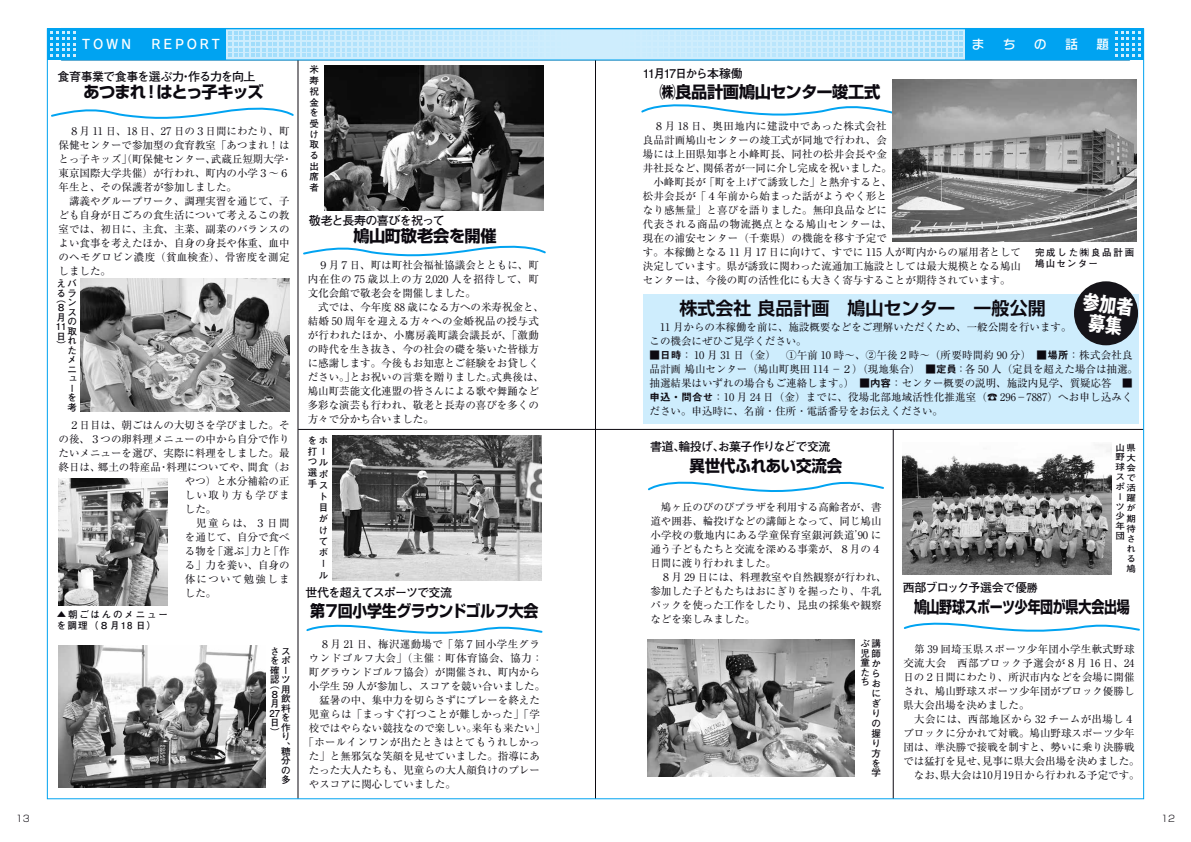
<style>
.page{position:relative;width:1191px;height:842px;background:#fff}
.page>*{position:absolute;margin:0;border:0;box-sizing:border-box;transform-origin:0 0}
.t1{font:700 20px/21px "Gothic MB101 Pro";color:#fff;text-align:center;scale:.85 1}
.t2{font:700 18px "Shin Go Pro De";color:#0c0910}
.t3{font:700 16.3px "Shin Go Pro";letter-spacing:-.03em;color:#0c0910}
.t4{font:700 16.3px "Shin Go Pro";letter-spacing:-.03em;color:#0c0910;scale:.8 1}
.t5{font:700 16.3px "Shin Go Pro";letter-spacing:-.03em;color:#0c0910;scale:.92 1}
.t6{font:700 16.3px "Shin Go Pro";letter-spacing:-.065em;color:#0c0910}
.t7{font:700 16.3px "Shin Go Pro";letter-spacing:-.01em;color:#0c0910;scale:.95 1}
.t8{font:13px "Rodin NTLG Pro DB";letter-spacing:.215em;color:#fff}
.t9{font:700 12px "Futo Go B101 Pro";letter-spacing:-.065em;color:#0c0910}
.t10{font:700 12px "Futo Go B101 Pro";letter-spacing:-.045em;color:#0c0910}
.t11{font:700 12px "Futo Go B101 Pro";letter-spacing:-.1em;color:#0c0910}
.t12{font:10.5px/14px "Ryumin Pro";color:#0c0910}
.t13{font:10.5px "Ryumin Pro";letter-spacing:.025em;color:#0c0910}
.t14{font:10.5px "Ryumin Pro";letter-spacing:.03em;color:#0c0910}
.t15{font:10.5px "Ryumin Pro";letter-spacing:.045em;color:#0c0910}
.t16{font:10.5px "Ryumin Pro";letter-spacing:.12em;color:#0c0910}
.t17{font:700 9.5px/9.5px "Futo Go B101 Pro";letter-spacing:.18em;color:#0c0910}
.t18{font:300 9.2px "Shin Go Pro";color:#0c0910}
.t19{font:700 8.7px/9.8px "Futo Go B101 Pro";color:#0c0910;scale:1.09 1}
.s1{font-family:"Midashi Go Pro MB31"}
.s2{font-size:11.2px}
</style>
<div class="page">
<hr style="left:298px;top:429px;width:845px;height:1px;background:#0c0910">
<hr style="left:298px;top:44px;width:1px;height:755px;background:#0c0910">
<hr style="left:893px;top:429px;width:1px;height:370px;background:#0c0910">
<hr style="left:595px;top:52px;width:1px;height:747px;background:#0c0910">
<svg style="left:641px;top:104px;width:251px;height:12px"></svg>
<div style="left:643px;top:294px;width:495px;height:130px;background:#ceedfd"></div>
<svg style="left:303px;top:245px;width:243px;height:12px"></svg>
<svg style="left:51px;top:107px;width:243px;height:12px"></svg>
<hr style="left:61px;top:60px;width:1068px;height:1px;background:#0c0910">
<div style="left:61px;top:28px;width:1068px;height:32px;background:#ceedfd"></div>
<div style="left:965px;top:28px;width:178px;height:32px;background:#00a3f1"></div>
<div style="left:47px;top:28px;width:179px;height:32px;background:#00a3f1"></div>
<div style="left:61px;top:28px;width:1068px;height:32px;border:1px solid #00a3f1"></div>
<img style="left:80px;top:279px;width:210px;height:133px">
<img style="left:324px;top:65px;width:219px;height:146px">
<img style="left:332px;top:436px;width:209px;height:144px">
<svg style="left:50px;top:31px;width:26px;height:26px"></svg>
<svg style="left:229px;top:31px;width:264px;height:26px"></svg>
<svg style="left:698px;top:31px;width:264px;height:26px"></svg>
<svg style="left:1115px;top:31px;width:25px;height:26px"></svg>
<img style="left:59px;top:478px;width:109px;height:128px">
<img style="left:59px;top:645px;width:206px;height:143px">
<img style="left:892px;top:79px;width:244px;height:163px">
<div style="left:1074px;top:281px;width:64px;height:64px;background:#151419;border-radius:50%"></div>
<img style="left:648px;top:639px;width:206px;height:138px">
<img style="left:902px;top:444px;width:209px;height:130px">
<svg style="left:306px;top:624px;width:237px;height:10px"></svg>
<svg style="left:903px;top:622px;width:237px;height:10px"></svg>
<svg style="left:648px;top:481px;width:236px;height:11px"></svg>
<p class="t8" style="left:82px;top:36px;width:50px">TOWN</p>
<p class="t8" style="left:151px;top:36px;width:70px">REPORT</p>
<p class="t8" style="left:971px;top:36px;width:14px">ま</p>
<p class="t8" style="left:1002px;top:36px;width:14px">ち</p>
<p class="t8" style="left:1033px;top:36px;width:14px">の</p>
<p class="t8" style="left:1065px;top:36px;width:14px">話</p>
<p class="t8" style="left:1096px;top:36px;width:14px">題</p>
<p class="t9" style="left:58px;top:66px;width:199px">食育事業で食事を選ぶ力・作る力を向上</p>
<p class="t6" style="left:83px;top:79px;width:182px">あつまれ！はとっ子キッズ</p>
<p class="t12" style="left:59px;top:123px;width:235px">　８月 11 日、18 日、27 日の３日間にわたり、町保健センターで参加型の食育教室「あつまれ！はとっ子キッズ」（町保健センター、武蔵丘短期大学・東京国際大学共催）が行われ、町内の小学３～６年生と、その保護者が参加しました。<br>　講義やグループワーク、調理実習を通じて、子ども自身が日ごろの食生活について考えるこの教室では、初日に、主食、主菜、副菜のバランスのよい食事を考えたほか、自身の身長や体重、血中のヘモグロビン濃度（貧血検査）、骨密度を測定しました。</p>
<p class="t17" style="left:56px;top:278px;width:21px">えバるラ</p>
<p class="t17" style="left:56px;top:292px;width:11px">（<br>８月</p>
<p class="t17" style="left:67px;top:297px;width:11px">ンスの取れたメニューを考</p>
<p class="t17" style="left:56px;top:321px;width:12px">11日）</p>
<p class="t12" style="left:59px;top:417px;width:232px">　２日目は、朝ごはんの大切さを学びました。そ</p>
<p class="t12" style="left:59px;top:431px;width:232px">の後、３つの卵料理メニューの中から自分で作り</p>
<p class="t12" style="left:59px;top:445px;width:232px">たいメニューを選び、実際に料理をしました。最</p>
<p class="t12" style="left:59px;top:459px;width:232px">終日は、郷土の特産品・料理についてや、間食（お</p>
<p class="t12" style="left:185px;top:473px;width:106px">やつ）と水分補給の正</p>
<p class="t16" style="left:185px;top:486px;width:106px">しい取り方も学びま</p>
<p class="t12" style="left:185px;top:501px;width:33px">した。</p>
<p class="t12" style="left:196px;top:515px;width:95px">児童らは、３日間</p>
<p class="t12" style="left:185px;top:529px;width:106px">を通じて、自分で食べ</p>
<p class="t12" style="left:185px;top:543px;width:106px">る物を「選ぶ」力と「作</p>
<p class="t12" style="left:185px;top:557px;width:106px">る」力を養い、自身の</p>
<p class="t16" style="left:185px;top:570px;width:106px">体について勉強しま</p>
<p class="t12" style="left:185px;top:585px;width:33px">した。</p>
<p class="t17" style="left:57px;top:607px;width:113px;line-height:11px">▲朝ごはんのメニューを調理（８月18 日）</p>
<p class="t17" style="left:270px;top:645px;width:22px">さスをポ確ー認ツ</p>
<p class="t17" style="left:270px;top:679px;width:11px">（<br>８月</p>
<p class="t17" style="left:281px;top:683px;width:11px">用飲料を作り、</p>
<p class="t17" style="left:281px;top:745px;width:11px;text-align:justify">糖分の多</p>
<p class="t17" style="left:269px;top:707px;width:12px">27日）</p>
<p class="t17" style="left:310px;top:63px;width:11px;line-height:10.7px">米寿祝金を受け取る出席者</p>
<p class="t9" style="left:309px;top:210px;width:137px">敬老と長寿の喜びを祝って</p>
<p class="t3" style="left:353px;top:223px;width:144px">鳩山町敬老会を開催</p>
<p class="t12" style="left:308px;top:257px;width:238px">　９月７日、町は町社会福祉協議会とともに、町内在住の 75 歳以上の方 2,020 人を招待して、町文化会館で敬老会を開催しました。<br>　式では、今年度 88 歳になる方への米寿祝金と、結婚 50 周年を迎える方々への金婚祝品の授与式が行われたほか、小鷹房義町議会議長が、「激動の時代を生き抜き、今の社会の礎を築いた皆様方に感謝します。今後もお知恵とご経験をお貸しください。」とお祝いの言葉を贈りました。式典後は、鳩山町芸能文化連盟の皆さんによる歌や舞踊など多彩な演芸も行われ、敬老と長寿の喜びを多くの方々で分かち合いました。</p>
<p class="t17" style="left:308px;top:434px;width:21px;line-height:10.7px">をホ打ーつ選手</p>
<p class="t17" style="left:319px;top:456px;width:11px;line-height:11.2px">ルポスト目がけてボール</p>
<p class="t9" style="left:305px;top:583px;width:148px">世代を超えてスポーツで交流</p>
<p class="t5" style="left:310px;top:598px;width:250px">第７回小学生グラウンドゴルフ大会</p>
<p class="t14" style="left:309px;top:636px;width:232px">　８月 21 日、梅沢運動場で「第７回小学生グラ</p>
<p class="t15" style="left:309px;top:650px;width:235px">ウンドゴルフ大会」（主催：町体育協会、協力：</p>
<p class="t12" style="left:309px;top:665px;width:233px">町グラウンドゴルフ協会）が開催され、町内から</p>
<p class="t12" style="left:309px;top:679px;width:238px">小学生 59 人が参加し、スコアを競い合いました。</p>
<p class="t12" style="left:309px;top:693px;width:233px">　猛暑の中、集中力を切らさずにプレーを終えた</p>
<p class="t13" style="left:309px;top:706px;width:232px">児童らは「まっすぐ打つことが難しかった」「学</p>
<p class="t12" style="left:309px;top:721px;width:238px">校ではやらない競技なので楽しい。来年も来たい」</p>
<p class="t13" style="left:304px;top:734px;width:238px">「ホールインワンが出たときはとてもうれしかっ</p>
<p class="t12" style="left:309px;top:749px;width:233px">た」と無邪気な笑顔を見せていました。指導にあ</p>
<p class="t12" style="left:309px;top:763px;width:233px">たった大人たちも、児童らの大人顔負けのプレー</p>
<p class="t12" style="left:309px;top:777px;width:148px">やスコアに関心していました。</p>
<p class="t11" style="left:643px;top:64px;width:101px">11月17日から本稼働</p>
<p class="t3" style="left:643px;top:79px;width:238px">　㈱良品計画鳩山センター竣工式</p>
<p class="t12" style="left:643px;top:118px;width:379px">　８月 18 日、奥田地内に建設中であった株式会社<br>良品計画鳩山センターの竣工式が同地で行われ、会<br>場には上田県知事と小峰町長、同社の松井会長や金<br>井社長など、関係者が一同に介し完成を祝いました。<br>　小峰町長が「町を上げて誘致した」と熱弁すると、<br>松井会長が「４年前から始まった話がようやく形と<br>なり感無量」と喜びを語りました。無印良品などに<br>代表される商品の物流拠点となる鳩山センターは、<br>現在の浦安センター（千葉県）の機能を移す予定で<br>す。本稼働となる 11 月 17 日に向けて、すでに 115 人が町内からの雇用者として決定しています。県が誘致に関わった流通加工施設としては最大規模となる鳩山センターは、今後の町の活性化にも大きく寄与することが期待されています。</p>
<p class="t17" style="left:1035px;top:246px;width:101px;line-height:11px">完成した㈱良品計画鳩山センター</p>
<p class="t1" style="left:1084px;top:288px;width:62px;rotate:7deg">参加者募集</p>
<p class="t2" style="left:679px;top:293px;width:367px">株式会社 良品計画　鳩山センター　一般公開</p>
<p class="t12" style="left:649px;top:319px;width:423px">　11 月からの本稼働を前に、施設概要などをご理解いただくため、一般公開を行います。この機会にぜひご見学ください。</p>
<p class="t12" style="left:649px;top:347px;width:490px"><span class="s1">■日時</span>： 10 月 31 日（金）　 ①午前 10 時～、②午後２時～（所要時間約 90 分）　<span class="s1">■場所</span>：株式会社良品計画 鳩山センター（鳩山町奥田 114 －２）（現地集合）　<span class="s1">■定員</span>：各 50 人（定員を超えた場合は抽選。抽選結果はいずれの場合もご連絡します。）　<span class="s1">■内容</span>：センター概要の説明、施設内見学、質疑応答　■<span class="s1">申込・問合せ</span>：10 月 24 日（金）までに、役場北部地域活性化推進室（☎ 296－7887）へお申し込みください。申込時に、名前・住所・電話番号をお伝えください。</p>
<p class="t10" style="left:650px;top:437px;width:182px">書道、輪投げ、お菓子作りなどで交流</p>
<p class="t7" style="left:689px;top:453px;width:162px">異世代ふれあい交流会</p>
<p class="t12" style="left:650px;top:500px;width:238px">　鳩ヶ丘のびのびプラザを利用する高齢者が、書道や囲碁、輪投げなどの講師となって、同じ鳩山小学校の敷地内にある学童保育室銀河鉄道’90 に通う子どもたちと交流を深める事業が、８月の４日間に渡り行われました。<br>　８月 29 日には、料理教室や自然観察が行われ、参加した子どもたちはおにぎりを握ったり、牛乳パックを使った工作をしたり、昆虫の採集や観察などを楽しみました。</p>
<p class="t17" style="left:860px;top:638px;width:22px">ぶ講児師童かた<br>ち</p>
<p class="t17" style="left:871px;top:667px;width:11px;line-height:9.9px">らおにぎりの握り方を学</p>
<p class="t19" style="left:1115px;top:441px;width:20px">山県野大球会ス<br>ポ<br>ー<br>ツ<br>少<br>年<br>団</p>
<p class="t19" style="left:1126px;top:471px;width:10px;line-height:10.1px">で活躍が期待される鳩</p>
<p class="t9" style="left:903px;top:578px;width:136px">西部ブロック予選会で優<span class="s2">勝</span></p>
<p class="t4" style="left:914px;top:594px;width:271px">鳩山野球スポーツ少年団が県大会出場</p>
<p class="t12" style="left:903px;top:641px;width:238px">　第 39 回埼玉県スポーツ少年団小学生軟式野球交流大会　西部ブロック予選会が８月 16 日、24日の２日間にわたり、所沢市内などを会場に開催され、鳩山野球スポーツ少年団がブロック優勝し県大会出場を決めました。<br>　大会には、西部地区から 32 チームが出場し４ブロックに分かれて対戦。鳩山野球スポーツ少年団は、準決勝で接戦を制すと、勢いに乗り決勝戦では猛打を見せ、見事に県大会出場を決めました。　なお、県大会は10月19日から行われる予定です。</p>
<p class="t18" style="left:16px;top:811px;width:15px">13</p>
<p class="t18" style="left:1161px;top:811px;width:15px">12</p>
</div>
